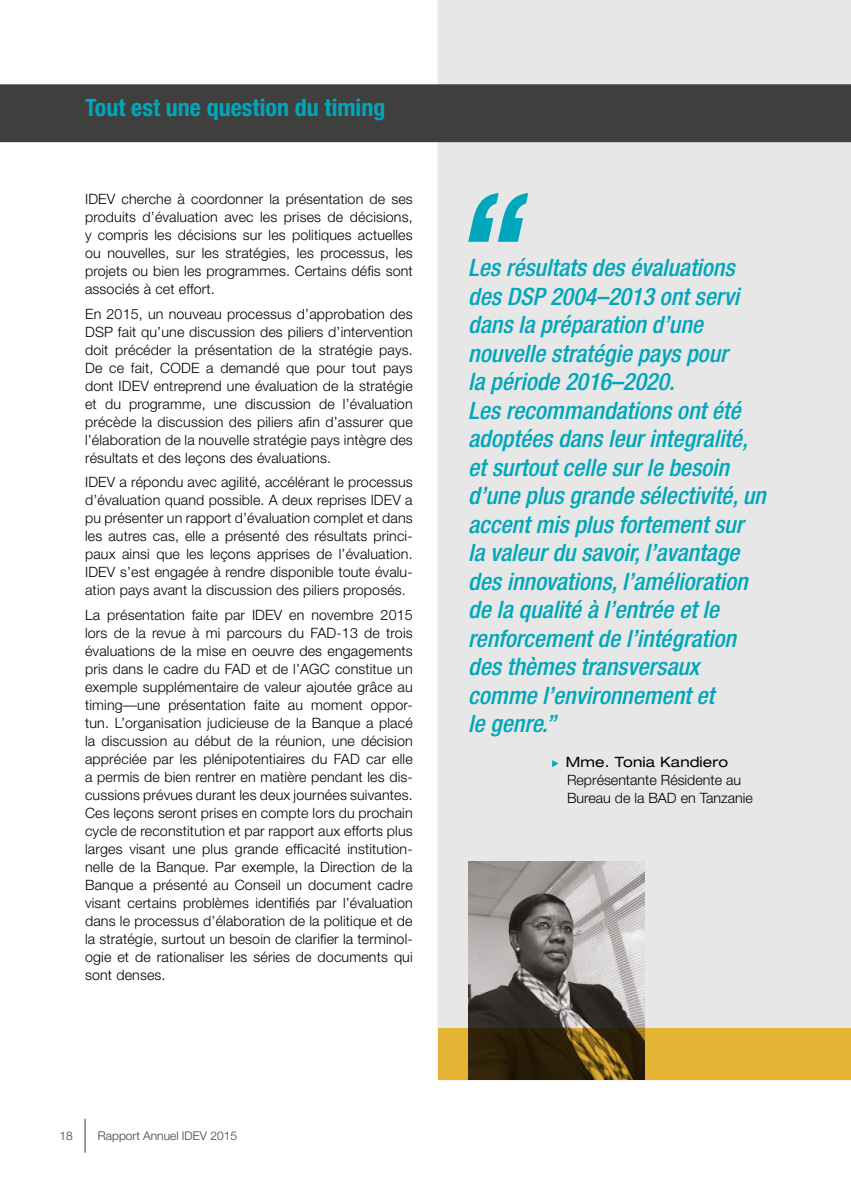
<style>
.page{position:relative;width:851px;height:1191px;background:#fff}
.page>*{position:absolute;margin:0;border:0;box-sizing:border-box;transform-origin:0 0}
.t1{font:italic 500 condensed 24px/28.5px "Helvetica Neue";color:#00a6bb}
.t2{font:700 condensed 24px "Helvetica Neue";color:#00a6bb}
.t3{font:300 14.25px/18px "Helvetica Neue";letter-spacing:.01em;color:#000;text-align:justify}
.t4{font:expanded 14.25px "Helvetica Neue";letter-spacing:.01em;color:#000}
.t5{font:300 12px "Helvetica Neue";color:#3f3f3e}
</style>
<div class="page">
<hr style="left:85px;top:1118px;width:1px;height:34px;background:#3f3f3e">
<div style="left:437px;top:0;width:413px;height:1080px;background:#e7e7e7"></div>
<div style="left:0;top:84px;width:850px;height:58px;background:#3f3f3e"></div>
<svg style="left:552px;top:760px;width:6px;height:7px"></svg>
<svg style="left:468px;top:193px;width:60px;height:49px;background:#6bc4cf"></svg>
<img style="left:468px;top:861px;width:176px;height:167px">
<svg style="left:438px;top:1028px;width:412px;height:51px;background:#9f7b23"></svg>
<h1 class="t2" style="left:85px;top:93px;width:302px">Tout est une question du timing</h1>
<p class="t3" style="left:85px;top:190px;width:329px">IDEV cherche à coordonner la présentation de ses produits d’évaluation avec les prises de décisions, y compris les décisions sur les politiques actuelles ou nouvelles, sur les stratégies, les processus, les projets ou bien les programmes. Certains défis sont associés à cet effort.</p>
<p class="t3" style="left:85px;top:304px;width:329px">En 2015, un nouveau processus d’approbation des DSP fait qu’une discussion des piliers d’intervention doit précéder la présentation de la stratégie pays.<br>De ce fait, CODE a demandé que pour tout pays dont IDEV entreprend une évaluation de la stratégie et du programme, une discussion de l’évaluation précède la discussion des piliers afin d’assurer que l’élaboration de la nouvelle stratégie pays intègre des résultats et des leçons des évaluations.</p>
<p class="t3" style="left:85px;top:473px;width:329px">IDEV a répondu avec agilité, accélérant le processus d’évaluation quand possible. A deux reprises IDEV a pu présenter un rapport d’évaluation complet et dans les autres cas, elle a présenté des résultats princi&shy;paux ainsi que les leçons apprises de l’évaluation.<br>IDEV s’est engagée à rendre disponible toute évalu&shy;ation pays avant la discussion des piliers proposés.</p>
<p class="t3" style="left:85px;top:605px;width:329px">La présentation faite par IDEV en novembre 2015 lors de la revue à mi parcours du FAD-13 de trois évaluations de la mise en oeuvre des engagements pris dans le cadre du FAD et de l’AGC constitue un exemple supplémentaire de valeur ajoutée grâce au timing—une présentation faite au moment oppor&shy;tun. L’organisation judicieuse de la Banque a placé la discussion au début de la réunion, une décision appréciée par les plénipotentiaires du FAD car elle a permis de bien rentrer en matière pendant les dis&shy;cussions prévues durant les deux journées suivantes.<br>Ces leçons seront prises en compte lors du prochain cycle de reconstitution et par rapport aux efforts plus larges visant une plus grande efficacité institution&shy;nelle de la Banque. Par exemple, la Direction de la Banque a présenté au Conseil un document cadre visant certains problèmes identifiés par l’évaluation dans le processus d’élaboration de la politique et de la stratégie, surtout un besoin de clarifier la terminol&shy;ogie et de rationaliser les séries de documents qui sont denses.</p>
<p class="t1" style="left:468px;top:253px;width:299px">Les résultats des évaluations des DSP 2004–2013 ont servi dans la préparation d’une nouvelle stratégie pays pour<br>la période 2016–2020.<br>Les recommandations ont été adoptées dans leur integralité, et surtout celle sur le besoin d’une plus grande sélectivité, un accent mis plus fortement sur<br>la valeur du savoir, l’avantage des innovations, l’amélioration de la qualité à l’entrée et le renforcement de l’intégration des thèmes transversaux comme l’environnement et<br>le genre.”</p>
<p class="t4" style="left:566px;top:753px;width:164px">Mme. Tonia Kandiero</p>
<p class="t3" style="left:567px;top:771px;width:187px">Représentante Résidente au<br>Bureau de la BAD en Tanzanie</p>
<p class="t5" style="left:60px;top:1128px;width:15px">18</p>
<p class="t5" style="left:98px;top:1128px;width:141px">Rapport Annuel IDEV 2015</p>
</div>
